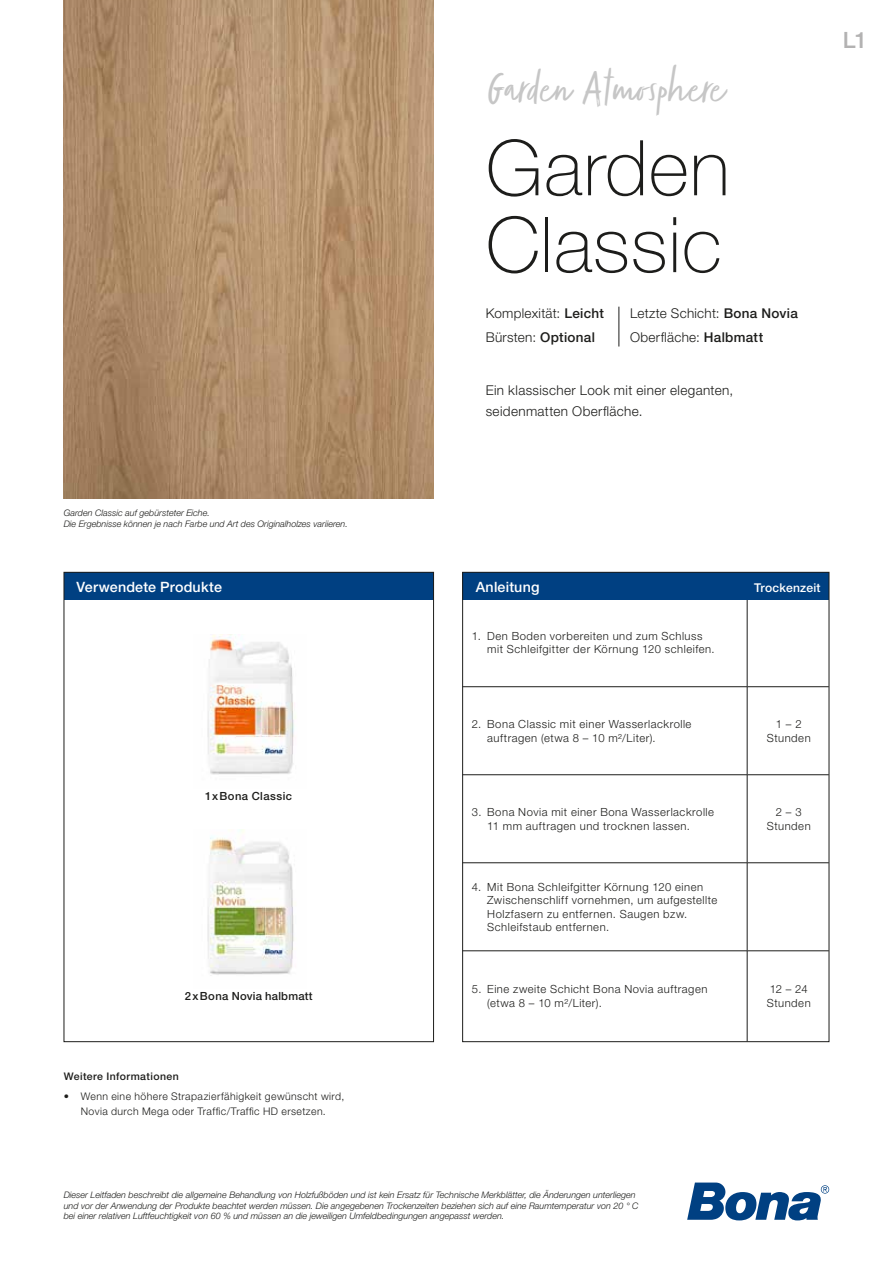
<style>
.page{position:relative;width:893px;height:1263px;background:#fff}
.page>*{position:absolute;margin:0;border:0;box-sizing:border-box;transform-origin:0 0}
.t1{font:100 76.95px/76.8px "Helvetica Neue LT Pro";letter-spacing:.01em;color:#1d1d1b}
.t2{font:49.5px "Zooja Light Pro";color:#c6c6c6}
.t3{font:500 22.5px "Helvetica Neue LT Pro";color:#b3b2b2}
.t4{font:500 14.25px "Helvetica Neue LT Pro";letter-spacing:.015em;color:#fff}
.t5{font:300 13.5px/24px "Helvetica Neue LT Pro";letter-spacing:.025em;color:#1d1d1b}
.t6{font:500 12.15px "Helvetica Neue LT Pro";letter-spacing:.02em;color:#fff}
.t7{font:300 11.25px/13.5px "Helvetica Neue LT Pro";letter-spacing:.045em;color:#1d1d1b}
.t8{font:500 11.25px "Helvetica Neue LT Pro";letter-spacing:.02em;color:#1d1d1b}
.t9{font:500 11.25px "Helvetica Neue LT Pro";letter-spacing:.04em;color:#1d1d1b}
.t10{font:300 10.5px/15px "Helvetica Neue LT Pro";letter-spacing:.04em;color:#1d1d1b;text-align:center}
.t11{font:500 10.5px "Helvetica Neue LT Pro";letter-spacing:.04em;color:#1d1d1b}
.t12{font:italic 300 9px/10.8px "Helvetica Neue LT Pro";color:#1d1d1b}
.s1{font-weight:500}
</style>
<div class="page">
<svg style="left:687px;top:1182px;width:142px;height:38px"></svg>
<img style="left:64px;top:0;width:370px;height:498px">
<hr style="left:747px;top:599px;width:1px;height:87px;background:#1d1d1b">
<hr style="left:462px;top:686px;width:285px;height:1px;background:#1d1d1b">
<hr style="left:747px;top:686px;width:82px;height:1px;background:#1d1d1b">
<hr style="left:747px;top:687px;width:1px;height:87px;background:#1d1d1b">
<hr style="left:462px;top:774px;width:285px;height:1px;background:#1d1d1b">
<hr style="left:747px;top:774px;width:82px;height:1px;background:#1d1d1b">
<hr style="left:747px;top:775px;width:1px;height:87px;background:#1d1d1b">
<hr style="left:462px;top:862px;width:285px;height:1px;background:#1d1d1b">
<hr style="left:747px;top:862px;width:82px;height:1px;background:#1d1d1b">
<hr style="left:747px;top:863px;width:1px;height:87px;background:#1d1d1b">
<hr style="left:462px;top:950px;width:285px;height:1px;background:#1d1d1b">
<hr style="left:747px;top:950px;width:82px;height:1px;background:#1d1d1b">
<hr style="left:747px;top:951px;width:1px;height:90px;background:#1d1d1b">
<div style="left:462px;top:572px;width:367px;height:28px;background:#004082"></div>
<div style="left:64px;top:572px;width:370px;height:28px;background:#004082"></div>
<hr style="left:619px;top:307px;width:1px;height:39px;background:#1d1d1b">
<img style="left:207px;top:635px;width:89px;height:140px">
<img style="left:207px;top:830px;width:87px;height:145px">
<h2 class="t2" style="left:486px;top:61px;width:238px">Garden Atmosphere</h2>
<h1 class="t1" style="left:486px;top:129px;width:245px">Garden<br>Classic</h1>
<h3 class="t5" style="left:486px;top:301px;width:120px">Komplexität: <span class="s1">Leicht<br></span>Bürsten: <span class="s1">Optional</span></h3>
<h3 class="t5" style="left:630px;top:301px;width:169px">Letzte Schicht: <span class="s1">Bona Novia<br></span>Oberfläche: <span class="s1">Halbmatt</span></h3>
<h3 class="t5" style="left:486px;top:380px;width:249px;line-height:21px">Ein klassischer Look mit einer eleganten, seidenmatten Oberfläche.</h3>
<h3 class="t3" style="left:843px;top:27px;width:26px">L1</h3>
<p class="t12" style="left:64px;top:507px;width:286px">Garden Classic auf gebürsteter Eiche.<br>Die Ergebnisse können je nach Farbe und Art des Originalholzes variieren.</p>
<h3 class="t4" style="left:77px;top:578px;width:147px">Verwendete Produkte</h3>
<p class="t9" style="left:205px;top:789px;width:88px">1xBona Classic</p>
<p class="t8" style="left:185px;top:989px;width:129px">2xBona Novia halbmatt</p>
<p class="t11" style="left:64px;top:1070px;width:116px">Weitere Informationen</p>
<p class="t10" style="left:64px;top:1088px;width:282px">• Wenn eine höhere Strapazierfähigkeit gewünscht wird,<br>Novia durch Mega oder Traffic/Traffic HD ersetzen.</p>
<h3 class="t4" style="left:476px;top:578px;width:65px">Anleitung</h3>
<h3 class="t6" style="left:754px;top:580px;width:68px">Trockenzeit</h3>
<p class="t7" style="left:487px;top:629px;width:229px;text-indent:-15px">1. Den Boden vorbereiten und zum Schluss mit Schleifgitter der Körnung 120 schleifen.</p>
<p class="t7" style="left:487px;top:717px;width:206px;text-indent:-15px">2. Bona Classic mit einer Wasserlackrolle auftragen (etwa 8 – 10 m²/Liter).</p>
<p class="t7" style="left:767px;top:717px;width:45px;text-align:center">1 – 2<br>Stunden</p>
<p class="t7" style="left:487px;top:805px;width:228px;text-indent:-15px">3. Bona Novia mit einer Bona Wasserlackrolle<br>11 mm auftragen und trocknen lassen.</p>
<p class="t7" style="left:767px;top:805px;width:45px;text-align:center">2 – 3<br>Stunden</p>
<p class="t7" style="left:487px;top:879px;width:231px;text-indent:-15px">4. Mit Bona Schleifgitter Körnung 120 einen Zwischenschliff vornehmen, um aufgestellte Holzfasern zu entfernen. Saugen bzw.<br>Schleifstaub entfernen.</p>
<p class="t7" style="left:487px;top:982px;width:222px;text-indent:-15px">5. Eine zweite Schicht Bona Novia auftragen (etwa 8 – 10 m²/Liter).</p>
<p class="t7" style="left:767px;top:982px;width:45px">12 – 24<br>Stunden</p>
<p class="t12" style="left:64px;top:1189px;width:576px">Dieser Leitfaden beschreibt die allgemeine Behandlung von Holzfußböden und ist kein Ersatz für Technische Merkblätter, die Änderungen unterliegen und vor der Anwendung der Produkte beachtet werden müssen. Die angegebenen Trockenzeiten beziehen sich auf eine Raumtemperatur von 20 ° C bei einer relativen Luftfeuchtigkeit von 60 % und müssen an die jeweiligen Umfeldbedingungen angepasst werden.</p>
</div>
